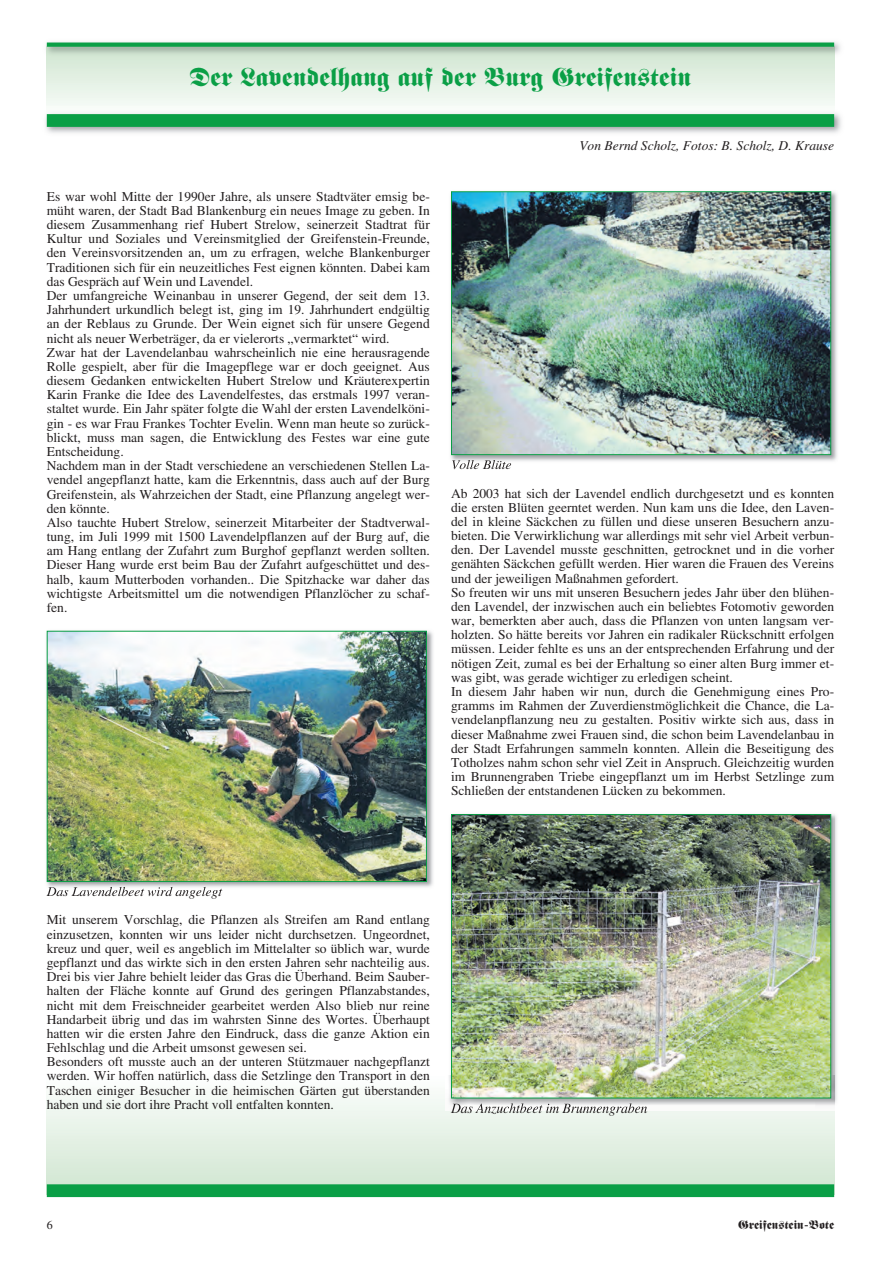
<style>
.page{position:relative;width:881px;height:1263px;background:#fff}
.page>*{position:absolute;margin:0;border:0;box-sizing:border-box;transform-origin:0 0}
.t1{font:25.5px "Fette Fraktur LT";color:#0a9f46}
.t2{font:13.5px/14.1px "Times LT";color:#231f20}
.t3{font:italic 13.5px "Times LT";color:#231f20}
.t4{font:12px "Fette Fraktur LT";color:#231f20}
.t5{font:12px "Times LT";color:#231f20}
</style>
<div class="page">
<svg style="left:47px;top:1099px;width:786px;height:85px;background:#e2efe2"></svg>
<div style="left:47px;top:1184px;width:786px;height:13px;background:#0a9f46"></div>
<svg style="left:47px;top:60px;width:786px;height:45px"></svg>
<img style="left:45px;top:113px;width:796px;height:20px">
<img style="left:47px;top:113px;width:786px;height:1px">
<div style="left:47px;top:114px;width:786px;height:13px;background:#0a9f46"></div>
<img style="left:46px;top:42px;width:794px;height:18px">
<img style="left:47px;top:47px;width:786px;height:13px">
<svg style="left:47px;top:43px;width:786px;height:4px;background:#13a04c"></svg>
<img style="left:46px;top:630px;width:387px;height:264px">
<img style="left:47px;top:887px;width:51px;height:7px">
<img style="left:49px;top:633px;width:375px;height:247px">
<div style="left:47px;top:631px;width:379px;height:251px;border:1px solid #0a9f46"></div>
<img style="left:446px;top:814px;width:391px;height:296px">
<img style="left:451px;top:1103px;width:51px;height:7px">
<img style="left:453px;top:816px;width:375px;height:280px">
<div style="left:451px;top:814px;width:379px;height:284px;border:1px solid #0a9f46"></div>
<img style="left:450px;top:191px;width:387px;height:275px">
<img style="left:452px;top:460px;width:49px;height:6px">
<img style="left:453px;top:193px;width:375px;height:260px">
<div style="left:451px;top:191px;width:379px;height:264px;border:1px solid #0a9f46"></div>
<h1 class="t1" style="left:190px;top:68px;width:502px">Der Lavendelhang auf der Burg Greifenstein</h1>
<p class="t2" style="left:47px;top:189px;width:384px">Es war wohl Mitte der 1990er Jahre, als unsere Stadtväter emsig be&shy;müht waren, der Stadt Bad Blankenburg ein neues Image zu geben. In diesem Zusammenhang rief Hubert Strelow, seinerzeit Stadtrat für Kultur und Soziales und Vereinsmitglied der Greifenstein-Freunde, den Vereinsvorsitzenden an, um zu erfragen, welche Blankenburger Traditionen sich für ein neuzeitliches Fest eignen könnten. Dabei kam das Gespräch auf Wein und Lavendel.<br>Der umfangreiche Weinanbau in unserer Gegend, der seit dem 13.<br>Jahrhundert urkundlich belegt ist, ging im 19. Jahrhundert endgültig an der Reblaus zu Grunde. Der Wein eignet sich für unsere Gegend nicht als neuer Werbeträger, da er vielerorts „vermarktet“ wird.<br>Zwar hat der Lavendelanbau wahrscheinlich nie eine herausragende Rolle gespielt, aber für die Imagepflege war er doch geeignet. Aus diesem Gedanken entwickelten Hubert Strelow und Kräuterexpertin Karin Franke die Idee des Lavendelfestes, das erstmals 1997 veran&shy;staltet wurde. Ein Jahr später folgte die Wahl der ersten Lavendelköni&shy;gin - es war Frau Frankes Tochter Evelin. Wenn man heute so zurück&shy;blickt, muss man sagen, die Entwicklung des Festes war eine gute Entscheidung.<br>Nachdem man in der Stadt verschiedene an verschiedenen Stellen La&shy;vendel angepflanzt hatte, kam die Erkenntnis, dass auch auf der Burg Greifenstein, als Wahrzeichen der Stadt, eine Pflanzung angelegt wer&shy;den könnte.<br>Also tauchte Hubert Strelow, seinerzeit Mitarbeiter der Stadtverwal&shy;tung, im Juli 1999 mit 1500 Lavendelpflanzen auf der Burg auf, die am Hang entlang der Zufahrt zum Burghof gepflanzt werden sollten.<br>Dieser Hang wurde erst beim Bau der Zufahrt aufgeschüttet und des&shy;halb, kaum Mutterboden vorhanden.. Die Spitzhacke war daher das wichtigste Arbeitsmittel um die notwendigen Pflanzlöcher zu schaf&shy;fen.</p>
<p class="t3" style="left:579px;top:137px;width:256px">Von Bernd Scholz, Fotos: B. Scholz, D. Krause</p>
<p class="t3" style="left:451px;top:457px;width:62px">Volle Blüte</p>
<p class="t2" style="left:451px;top:486px;width:384px">Ab 2003 hat sich der Lavendel endlich durchgesetzt und es konnten die ersten Blüten geerntet werden. Nun kam uns die Idee, den Laven&shy;del in kleine Säckchen zu füllen und diese unseren Besuchern anzu&shy;bieten. Die Verwirklichung war allerdings mit sehr viel Arbeit verbun&shy;den. Der Lavendel musste geschnitten, getrocknet und in die vorher genähten Säckchen gefüllt werden. Hier waren die Frauen des Vereins und der jeweiligen Maßnahmen gefordert.<br>So freuten wir uns mit unseren Besuchern jedes Jahr über den blühen&shy;den Lavendel, der inzwischen auch ein beliebtes Fotomotiv geworden war, bemerkten aber auch, dass die Pflanzen von unten langsam ver&shy;holzten. So hätte bereits vor Jahren ein radikaler Rückschnitt erfolgen müssen. Leider fehlte es uns an der entsprechenden Erfahrung und der nötigen Zeit, zumal es bei der Erhaltung so einer alten Burg immer et&shy;was gibt, was gerade wichtiger zu erledigen scheint.<br>In diesem Jahr haben wir nun, durch die Genehmigung eines Pro&shy;gramms im Rahmen der Zuverdienstmöglichkeit die Chance, die La&shy;vendelanpflanzung neu zu gestalten. Positiv wirkte sich aus, dass in dieser Maßnahme zwei Frauen sind, die schon beim Lavendelanbau in der Stadt Erfahrungen sammeln konnten. Allein die Beseitigung des Totholzes nahm schon sehr viel Zeit in Anspruch. Gleichzeitig wurden im Brunnengraben Triebe eingepflanzt um im Herbst Setzlinge zum Schließen der entstandenen Lücken zu bekommen.</p>
<p class="t3" style="left:47px;top:883px;width:177px">Das Lavendelbeet wird angelegt</p>
<p class="t2" style="left:47px;top:913px;width:384px">Mit unserem Vorschlag, die Pflanzen als Streifen am Rand entlang einzusetzen, konnten wir uns leider nicht durchsetzen. Ungeordnet, kreuz und quer, weil es angeblich im Mittelalter so üblich war, wurde gepflanzt und das wirkte sich in den ersten Jahren sehr nachteilig aus.<br>Drei bis vier Jahre behielt leider das Gras die Überhand. Beim Sauber&shy;halten der Fläche konnte auf Grund des geringen Pflanzabstandes, nicht mit dem Freischneider gearbeitet werden Also blieb nur reine Handarbeit übrig und das im wahrsten Sinne des Wortes. Überhaupt hatten wir die ersten Jahre den Eindruck, dass die ganze Aktion ein Fehlschlag und die Arbeit umsonst gewesen sei.<br>Besonders oft musste auch an der unteren Stützmauer nachgepflanzt werden. Wir hoffen natürlich, dass die Setzlinge den Transport in den Taschen einiger Besucher in die heimischen Gärten gut überstanden haben und sie dort ihre Pracht voll entfalten konnten.</p>
<p class="t3" style="left:451px;top:1100px;width:198px">Das Anzuchtbeet im Brunnengraben</p>
<p class="t5" style="left:47px;top:1218px;width:7px">6</p>
<p class="t4" style="left:737px;top:1220px;width:97px">Greifenstein-Bote</p>
</div>
